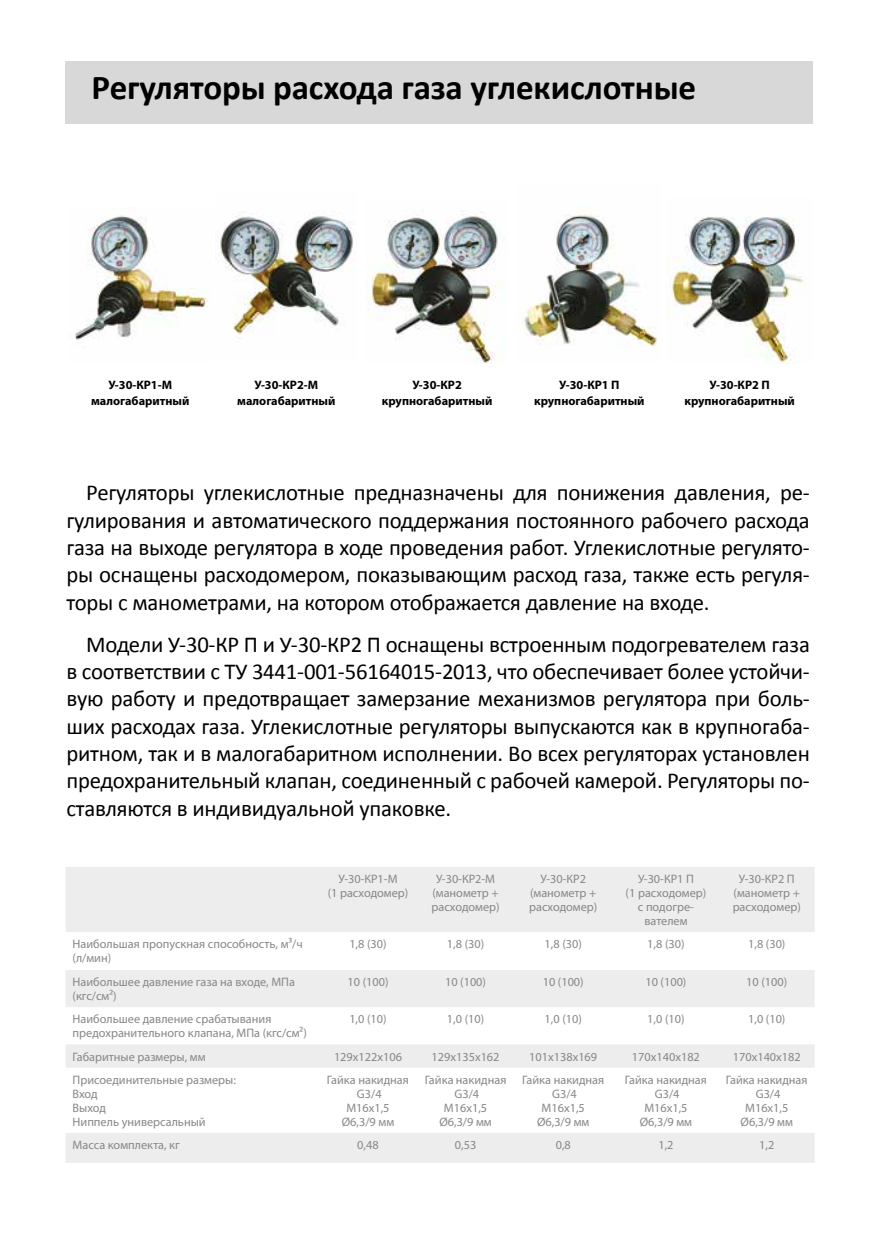
<style>
.page{position:relative;width:874px;height:1241px;background:#fff}
.page>*{position:absolute;margin:0;border:0;box-sizing:border-box;transform-origin:0 0}
.t1{font:700 35px "Calibri";letter-spacing:-.005em;color:#000}
.t2{font:22.75px/27.3px "Calibri";letter-spacing:-.01em;color:#000;text-align:justify}
.t3{font:12.25px/14px "Myriad Pro";color:#878787;text-align:center}
.t4{font:700 12.25px "Myriad Pro";color:#000}
</style>
<div class="page">
<div style="left:65px;top:62px;width:747px;height:62px;background:#d8d8d8"></div>
<img style="left:75px;top:215px;width:133px;height:125px">
<img style="left:216px;top:214px;width:138px;height:120px">
<img style="left:368px;top:212px;width:138px;height:151px">
<img style="left:517px;top:214px;width:140px;height:132px">
<img style="left:666px;top:216px;width:140px;height:147px">
<svg style="left:66px;top:867px;width:748px;height:295px;fill:#ededed"></svg>
<h1 class="t1" style="left:92px;top:65px;width:605px">Регуляторы расхода газа углекислотные</h1>
<p class="t4" style="left:108px;top:377px;width:65px">У-30-КР1-М</p>
<p class="t4" style="left:254px;top:377px;width:65px">У-30-КР2-М</p>
<p class="t4" style="left:412px;top:377px;width:51px">У-30-КР2</p>
<p class="t4" style="left:559px;top:377px;width:62px">У-30-КР1 П</p>
<p class="t4" style="left:709px;top:377px;width:62px">У-30-КР2 П</p>
<p class="t4" style="left:91px;top:392px;width:100px">малогабаритный</p>
<p class="t4" style="left:237px;top:392px;width:100px">малогабаритный</p>
<p class="t4" style="left:382px;top:392px;width:112px">крупногабаритный</p>
<p class="t4" style="left:534px;top:392px;width:112px">крупногабаритный</p>
<p class="t4" style="left:684px;top:392px;width:112px">крупногабаритный</p>
<p class="t2" style="left:66px;top:479px;width:744px;text-indent:20px">Регуляторы углекислотные предназначены для понижения давления, ре&shy;гулирования и автоматического поддержания постоянного рабочего расхода газа на выходе регулятора в ходе проведения работ. Углекислотные регулято&shy;ры оснащены расходомером, показывающим расход газа, также есть регуля&shy;торы с манометрами, на котором отображается давление на входе.</p>
<p class="t2" style="left:66px;top:630px;width:744px;text-indent:20px">Модели У-30-КР П и У-30-КР2 П оснащены встроенным подогревателем газа в соответствии с ТУ 3441-001-56164015-2013, что обеспечивает более устойчи&shy;вую работу и предотвращает замерзание механизмов регулятора при боль&shy;ших расходах газа. Углекислотные регуляторы выпускаются как в крупногаба&shy;ритном, так и в малогабаритном исполнении. Во всех регуляторах установлен предохранительный клапан, соединенный с рабочей камерой. Регуляторы по&shy;ставляются в индивидуальной упаковке.</p>
<p class="t3" style="left:327px;top:871px;width:82px">У-30-КР1-М<br>(1 расходомер)</p>
<p class="t3" style="left:431px;top:871px;width:70px">У-30-КР2-М (манометр + расходомер)</p>
<p class="t3" style="left:529px;top:871px;width:70px">У-30-КР2 (манометр + расходомер)</p>
<p class="t3" style="left:625px;top:871px;width:82px">У-30-КР1 П<br>(1 расходомер) с подогре&shy;вателем</p>
<p class="t3" style="left:732px;top:871px;width:70px">У-30-КР2 П (манометр + расходомер)</p>
<p class="t3" style="left:72px;top:936px;width:232px;text-align:left">Наибольшая пропускная способность, м³/ч (л/мин)</p>
<p class="t3" style="left:349px;top:936px;width:39px">1,8 (30)</p>
<p class="t3" style="left:446px;top:936px;width:39px">1,8 (30)</p>
<p class="t3" style="left:544px;top:936px;width:39px">1,8 (30)</p>
<p class="t3" style="left:647px;top:936px;width:39px">1,8 (30)</p>
<p class="t3" style="left:747px;top:936px;width:39px">1,8 (30)</p>
<p class="t3" style="left:72px;top:974px;width:224px;text-align:left">Наибольшее давление газа на входе, МПа (кгс/см²)</p>
<p class="t3" style="left:347px;top:974px;width:42px">10 (100)</p>
<p class="t3" style="left:445px;top:974px;width:42px">10 (100)</p>
<p class="t3" style="left:542px;top:974px;width:42px">10 (100)</p>
<p class="t3" style="left:645px;top:974px;width:42px">10 (100)</p>
<p class="t3" style="left:746px;top:974px;width:42px">10 (100)</p>
<p class="t3" style="left:72px;top:1011px;width:236px;text-align:left">Наибольшее давление срабатывания предохранительного клапана, МПа (кгс/см²)</p>
<p class="t3" style="left:349px;top:1011px;width:39px">1,0 (10)</p>
<p class="t3" style="left:446px;top:1011px;width:39px">1,0 (10)</p>
<p class="t3" style="left:544px;top:1011px;width:39px">1,0 (10)</p>
<p class="t3" style="left:647px;top:1011px;width:39px">1,0 (10)</p>
<p class="t3" style="left:747px;top:1011px;width:39px">1,0 (10)</p>
<p class="t3" style="left:72px;top:1049px;width:134px">Габаритные размеры, мм</p>
<p class="t3" style="left:334px;top:1049px;width:69px">129х122х106</p>
<p class="t3" style="left:431px;top:1049px;width:69px">129х135х162</p>
<p class="t3" style="left:529px;top:1049px;width:69px">101х138х169</p>
<p class="t3" style="left:631px;top:1049px;width:69px">170х140х182</p>
<p class="t3" style="left:732px;top:1049px;width:69px">170х140х182</p>
<p class="t3" style="left:72px;top:1072px;width:165px;text-align:left">Присоединительные размеры:<br>Вход<br>Выход<br>Ниппель универсальный</p>
<p class="t3" style="left:327px;top:1072px;width:84px">Гайка накидная<br>G3/4<br>М16х1,5<br>Ø6,3/9 мм</p>
<p class="t3" style="left:424px;top:1072px;width:83px">Гайка накидная<br>G3/4<br>М16х1,5<br>Ø6,3/9 мм</p>
<p class="t3" style="left:522px;top:1072px;width:84px">Гайка накидная<br>G3/4<br>М16х1,5<br>Ø6,3/9 мм</p>
<p class="t3" style="left:624px;top:1072px;width:84px">Гайка накидная<br>G3/4<br>М16х1,5<br>Ø6,3/9 мм</p>
<p class="t3" style="left:725px;top:1072px;width:83px">Гайка накидная<br>G3/4<br>М16х1,5<br>Ø6,3/9 мм</p>
<p class="t3" style="left:72px;top:1137px;width:109px">Масса комплекта, кг</p>
<p class="t3" style="left:357px;top:1137px;width:23px">0,48</p>
<p class="t3" style="left:454px;top:1137px;width:23px">0,53</p>
<p class="t3" style="left:555px;top:1137px;width:17px">0,8</p>
<p class="t3" style="left:658px;top:1137px;width:17px">1,2</p>
<p class="t3" style="left:758px;top:1137px;width:17px">1,2</p>
</div>
